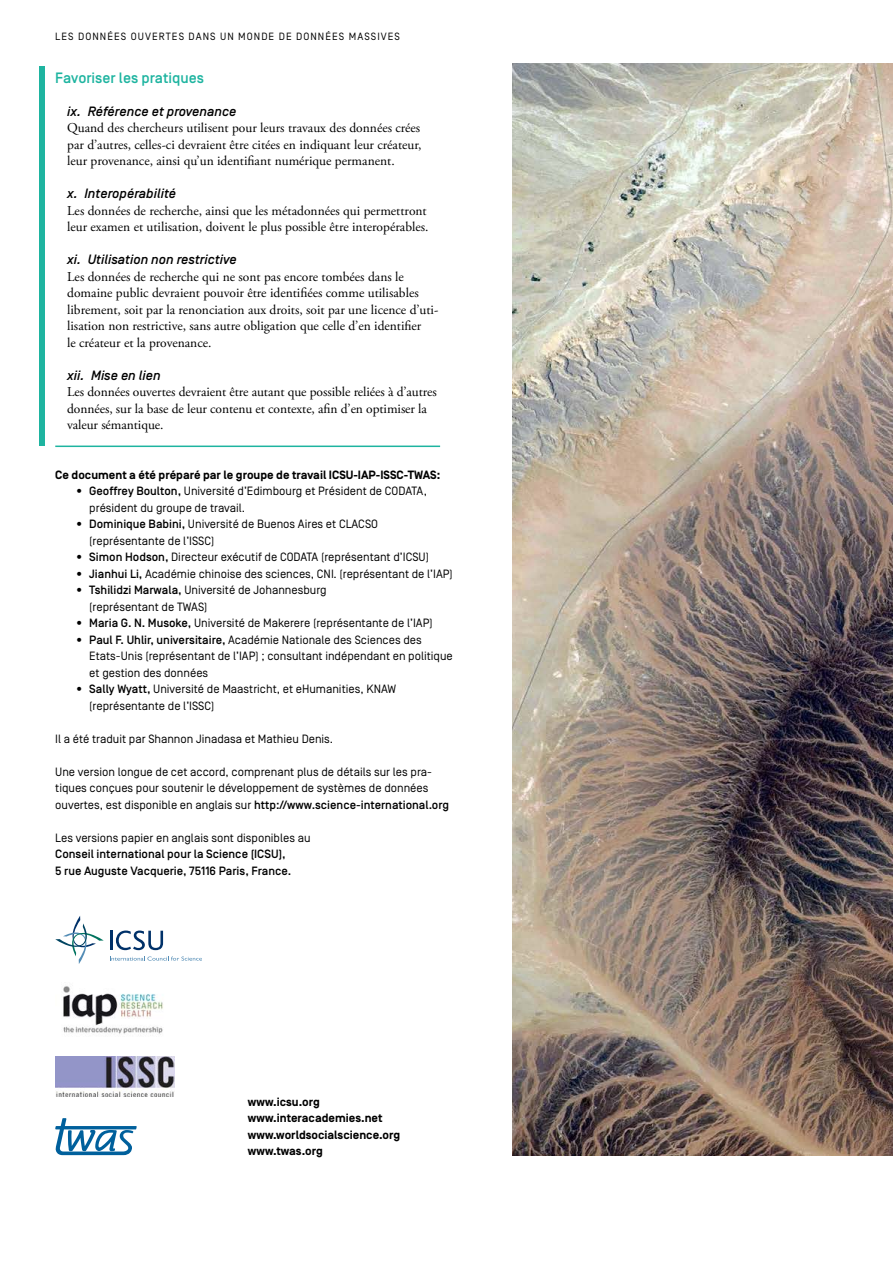
<style>
.page{position:relative;width:893px;height:1263px;background:#fff}
.page>*{position:absolute;margin:0;border:0;box-sizing:border-box;transform-origin:0 0}
.t1{font:500 15px "Simplon BP";color:#1eb4a0}
.t2{font:13.5px/16.5px "Adobe Garamond Pro";color:#000}
.t3{font:italic 500 13.5px "Simplon BP";color:#000}
.t4{font:12px/16.5px "Simplon BP Regular";color:#000}
.t5{font:500 12px/16.5px "Simplon BP";color:#000}
.t6{font:700 12px/16.5px "Simplon BP";color:#000}
.t7{font:10.5px "Simplon BP Regular";letter-spacing:.1em;color:#000}
.s1{font-family:"Simplon BP";font-weight:500}
.s2{font-family:"Simplon BP Regular";font-weight:400}
</style>
<div class="page">
<hr style="left:55px;top:446px;width:385px;height:1px;background:#1eb4a0">
<div style="left:39px;top:66px;width:5px;height:380px;background:#1eb4a0"></div>
<img style="left:55px;top:1056px;width:119px;height:40px">
<img style="left:63px;top:986px;width:100px;height:49px">
<svg style="left:55px;top:1118px;width:82px;height:37px"></svg>
<svg style="left:110px;top:930px;width:53px;height:20px"></svg>
<svg style="left:110px;top:956px;width:92px;height:5px"></svg>
<svg style="left:55px;top:916px;width:49px;height:48px"></svg>
<img style="left:513px;top:64px;width:380px;height:1091px">
<p class="t7" style="left:55px;top:31px;width:346px">Les données ouvertes dans un monde de données massives</p>
<p class="t1" style="left:55px;top:69px;width:150px">Favoriser les pratiques</p>
<p class="t3" style="left:67px;top:103px;width:171px">ix. Référence et provenance</p>
<p class="t2" style="left:67px;top:120px;width:356px;text-align:justify">Quand des chercheurs utilisent pour leurs travaux des données crées par d’autres, celles-ci devraient être citées en indiquant leur créateur, leur provenance, ainsi qu’un identifiant numérique permanent.</p>
<p class="t3" style="left:67px;top:186px;width:110px">x. Interopérabilité</p>
<p class="t2" style="left:67px;top:202px;width:363px">Les données de recherche, ainsi que les métadonnées qui permettront leur examen et utilisation, doivent le plus possible être interopérables.</p>
<p class="t3" style="left:67px;top:252px;width:171px">xi. Utilisation non restrictive</p>
<p class="t2" style="left:67px;top:268px;width:373px">Les données de recherche qui ne sont pas encore tombées dans le domaine public devraient pouvoir être identifiées comme utilisables librement, soit par la renonciation aux droits, soit par une licence d’uti&shy;lisation non restrictive, sans autre obligation que celle d’en identifier<br>le créateur et la provenance.</p>
<p class="t3" style="left:67px;top:367px;width:95px">xii. Mise en lien</p>
<p class="t2" style="left:67px;top:384px;width:371px">Les données ouvertes devraient être autant que possible reliées à d’autres données, sur la base de leur contenu et contexte, afin d’en optimiser la valeur sémantique.</p>
<p class="t6" style="left:55px;top:467px;width:387px">Ce document a été préparé par le groupe de travail ICSU-IAP-ISSC-TWAS:</p>
<p class="t4" style="left:89px;top:483px;width:339px;text-indent:-15px">• <span class="s1">Geoffrey Boulton,</span> Université d’Edimbourg et Président de CODATA, président du groupe de travail.</p>
<p class="t4" style="left:89px;top:516px;width:290px;text-indent:-15px">• <span class="s1">Dominique Babini,</span> Université de Buenos Aires et CLACSO (représentante de l’ISSC)</p>
<p class="t4" style="left:74px;top:549px;width:356px">• <span class="s1">Simon Hodson,</span> Directeur exécutif de CODATA (représentant d’ICSU)</p>
<p class="t4" style="left:74px;top:565px;width:380px">• <span class="s1">Jianhui Li,</span> Académie chinoise des sciences, CNI. (représentant de l’IAP)</p>
<p class="t4" style="left:89px;top:582px;width:239px;text-indent:-15px">• <span class="s1">Tshilidzi Marwala,</span> Université de Johannesburg (représentant de TWAS)</p>
<p class="t4" style="left:74px;top:615px;width:360px">• <span class="s1">Maria G. N. Musoke,</span> Université de Makerere (représentante de l’IAP)</p>
<p class="t4" style="left:89px;top:631px;width:365px;text-indent:-15px">• <span class="s1">Paul F. Uhlir, universitaire,</span> Académie Nationale des Sciences des<br>Etats-Unis (représentant de l’IAP) ; consultant indépendant en politique et gestion des données</p>
<p class="t4" style="left:89px;top:681px;width:308px;text-indent:-15px">• <span class="s1">Sally Wyatt,</span> Université de Maastricht, et eHumanities, KNAW (représentante de l’ISSC)</p>
<p class="t4" style="left:55px;top:730px;width:279px">Il a été traduit par Shannon Jinadasa et Mathieu Denis.</p>
<p class="t4" style="left:55px;top:763px;width:378px">Une version longue de cet accord, comprenant plus de détails sur les pra&shy;tiques conçues pour soutenir le développement de systèmes de données</p>
<p class="t5" style="left:55px;top:796px;width:395px"><span class="s2">ouvertes, est disponible en anglais sur</span> http://www.science-international.org</p>
<p class="t4" style="left:55px;top:829px;width:257px">Les versions papier en anglais sont disponibles au</p>
<p class="t5" style="left:55px;top:846px;width:238px">Conseil international pour la Science (ICSU),<br>5 rue Auguste Vacquerie, 75116 Paris, France.</p>
<p class="t6" style="left:248px;top:1094px;width:154px">www.icsu.org www.interacademies.net www.worldsocialscience.org www.twas.org</p>
</div>
